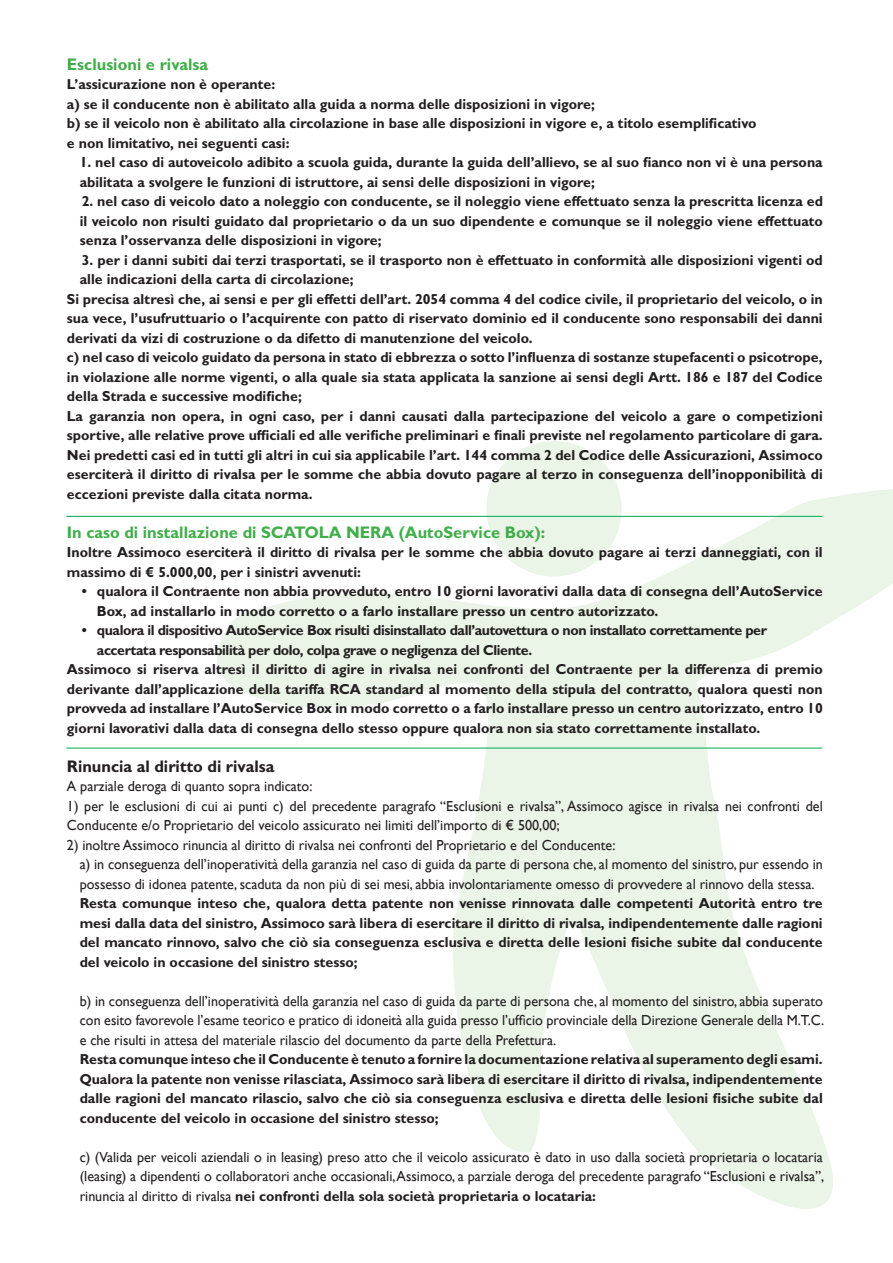
<style>
.page{position:relative;width:893px;height:1263px;background:#fff}
.page>*{position:absolute;margin:0;border:0;box-sizing:border-box;transform-origin:0 0}
.t1{font:700 16.8px "Gill Sans MT Pro";color:#40ae49}
.t2{font:700 16.8px "Gill Sans MT Pro";color:#231f20}
.t3{font:700 14.55px/19.5px "Gill Sans MT Pro";color:#231f20}
.t4{font:14.55px/19.5px "Gill Sans";color:#231f20}
.t5{font:700 14.55px "Gill Sans MT Pro";letter-spacing:-.03em;color:#231f20}
.s1{font-family:"Gill Sans";font-weight:400}
</style>
<div class="page">
<svg style="left:203px;top:489px;width:690px;height:720px"></svg>
<svg style="left:485px;top:441px;width:138px;height:137px"></svg>
<hr style="left:66px;top:516px;width:756px;height:1px;background:#00a94e">
<hr style="left:66px;top:748px;width:756px;height:1px;background:#00a94e">
<p class="t1" style="left:67px;top:53px;width:143px">Esclusioni e rivalsa</p>
<p class="t3" style="left:67px;top:74px;width:691px">L’assicurazione non è operante:<br>a) se il conducente non è abilitato alla guida a norma delle disposizioni in vigore;<br>b) se il veicolo non è abilitato alla circolazione in base alle disposizioni in vigore e, a titolo esemplificativo e non limitativo, nei seguenti casi:</p>
<p class="t3" style="left:80px;top:152px;width:745px">1. nel caso di autoveicolo adibito a scuola guida, durante la guida dell’allievo, se al suo fianco non vi è una persona abilitata a svolgere le funzioni di istruttore, ai sensi delle disposizioni in vigore;</p>
<p class="t3" style="left:80px;top:191px;width:745px;text-align:justify">2. nel caso di veicolo dato a noleggio con conducente, se il noleggio viene effettuato senza la prescritta licenza ed il veicolo non risulti guidato dal proprietario o da un suo dipendente e comunque se il noleggio viene effettuato senza l’osservanza delle disposizioni in vigore;</p>
<p class="t3" style="left:82px;top:250px;width:742px">3. per i danni subiti dai terzi trasportati, se il trasporto non è effettuato in conformità alle disposizioni vigenti od</p>
<p class="t3" style="left:80px;top:269px;width:275px">alle indicazioni della carta di circolazione;</p>
<p class="t3" style="left:67px;top:289px;width:757px">Si precisa altresì che, ai sensi e per gli effetti dell’art. 2054 comma 4 del codice civile, il proprietario del veicolo, o in</p>
<p class="t3" style="left:67px;top:308px;width:757px">sua vece, l’usufruttuario o l’acquirente con patto di riservato dominio ed il conducente sono responsabili dei danni</p>
<p class="t3" style="left:67px;top:328px;width:467px">derivati da vizi di costruzione o da difetto di manutenzione del veicolo.</p>
<p class="t3" style="left:67px;top:347px;width:757px">c) nel caso di veicolo guidato da persona in stato di ebbrezza o sotto l’influenza di sostanze stupefacenti o psicotrope,</p>
<p class="t3" style="left:67px;top:367px;width:757px">in violazione alle norme vigenti, o alla quale sia stata applicata la sanzione ai sensi degli Artt. 186 e 187 del Codice</p>
<p class="t3" style="left:67px;top:386px;width:236px">della Strada e successive modifiche;</p>
<p class="t3" style="left:67px;top:406px;width:757px">La garanzia non opera, in ogni caso, per i danni causati dalla partecipazione del veicolo a gare o competizioni</p>
<p class="t3" style="left:67px;top:425px;width:757px">sportive, alle relative prove ufficiali ed alle verifiche preliminari e finali previste nel regolamento particolare di gara.</p>
<p class="t3" style="left:67px;top:445px;width:757px">Nei predetti casi ed in tutti gli altri in cui sia applicabile l’art. 144 comma 2 del Codice delle Assicurazioni, Assimoco</p>
<p class="t3" style="left:67px;top:464px;width:757px">eserciterà il diritto di rivalsa per le somme che abbia dovuto pagare al terzo in conseguenza dell’inopponibilità di</p>
<p class="t3" style="left:67px;top:484px;width:247px">eccezioni previste dalla citata norma.</p>
<p class="t1" style="left:67px;top:521px;width:480px">In caso di installazione di SCATOLA NERA (AutoService Box):</p>
<p class="t3" style="left:67px;top:542px;width:757px">Inoltre Assimoco eserciterà il diritto di rivalsa per le somme che abbia dovuto pagare ai terzi danneggiati, con il massimo di € 5.000,00, per i sinistri avvenuti:</p>
<p class="t3" style="left:97px;top:581px;width:727px;text-indent:-15px">• qualora il Contraente non abbia provveduto, entro 10 giorni lavorativi dalla data di consegna dell’AutoService<br>Box, ad installarlo in modo corretto o a farlo installare presso un centro autorizzato.</p>
<p class="t5" style="left:82px;top:621px;width:687px">• qualora il dispositivo AutoService Box risulti disinstallato dall’autovettura o non installato correttamente per</p>
<p class="t5" style="left:97px;top:641px;width:437px">accertata responsabilità per dolo, colpa grave o negligenza del Cliente.</p>
<p class="t3" style="left:67px;top:659px;width:757px">Assimoco si riserva altresì il diritto di agire in rivalsa nei confronti del Contraente per la differenza di premio</p>
<p class="t3" style="left:67px;top:679px;width:757px">derivante dall’applicazione della tariffa RCA standard al momento della stipula del contratto, qualora questi non</p>
<p class="t3" style="left:67px;top:698px;width:757px">provveda ad installare l’AutoService Box in modo corretto o a farlo installare presso un centro autorizzato, entro 10</p>
<p class="t3" style="left:67px;top:718px;width:695px">giorni lavorativi dalla data di consegna dello stesso oppure qualora non sia stato correttamente installato.</p>
<p class="t2" style="left:67px;top:755px;width:209px">Rinuncia al diritto di rivalsa</p>
<p class="t4" style="left:67px;top:776px;width:247px">A parziale deroga di quanto sopra indicato:</p>
<p class="t4" style="left:67px;top:796px;width:757px">1) per le esclusioni di cui ai punti c) del precedente paragrafo “Esclusioni e rivalsa”, Assimoco agisce in rivalsa nei confronti del<br>Conducente e/o Proprietario del veicolo assicurato nei limiti dell’importo di € 500,00;</p>
<p class="t4" style="left:80px;top:835px;width:745px;text-indent:-13px">2) inoltre Assimoco rinuncia al diritto di rivalsa nei confronti del Proprietario e del Conducente:<br>a) in conseguenza dell’inoperatività della garanzia nel caso di guida da parte di persona che, al momento del sinistro, pur essendo in possesso di idonea patente, scaduta da non più di sei mesi, abbia involontariamente omesso di provvedere al rinnovo della stessa.</p>
<p class="t3" style="left:80px;top:893px;width:745px;text-align:justify">Resta comunque inteso che, qualora detta patente non venisse rinnovata dalle competenti Autorità entro tre mesi dalla data del sinistro, Assimoco sarà libera di esercitare il diritto di rivalsa, indipendentemente dalle ragioni del mancato rinnovo, salvo che ciò sia conseguenza esclusiva e diretta delle lesioni fisiche subite dal conducente del veicolo in occasione del sinistro stesso;</p>
<p class="t4" style="left:80px;top:991px;width:746px;text-align:justify">b) in conseguenza dell’inoperatività della garanzia nel caso di guida da parte di persona che, al momento del sinistro, abbia superato con esito favorevole l’esame teorico e pratico di idoneità alla guida presso l’ufficio provinciale della Direzione Generale della M.T.C. e che risulti in attesa del materiale rilascio del documento da parte della Prefettura.</p>
<p class="t3" style="left:80px;top:1049px;width:745px;text-align:justify">Resta comunque inteso che il Conducente è tenuto a fornire la documentazione relativa al superamento degli esami.<br>Qualora la patente non venisse rilasciata, Assimoco sarà libera di esercitare il diritto di rivalsa, indipendentemente dalle ragioni del mancato rilascio, salvo che ciò sia conseguenza esclusiva e diretta delle lesioni fisiche subite dal conducente del veicolo in occasione del sinistro stesso;</p>
<p class="t4" style="left:80px;top:1147px;width:746px">c) (Valida per veicoli aziendali o in leasing) preso atto che il veicolo assicurato è dato in uso dalla società proprietaria o locataria (leasing) a dipendenti o collaboratori anche occasionali, Assimoco, a parziale deroga del precedente paragrafo “Esclusioni e rivalsa”,</p>
<p class="t3" style="left:80px;top:1186px;width:518px"><span class="s1">rinuncia al diritto di rivalsa</span> nei confronti della sola società proprietaria o locataria:</p>
</div>
